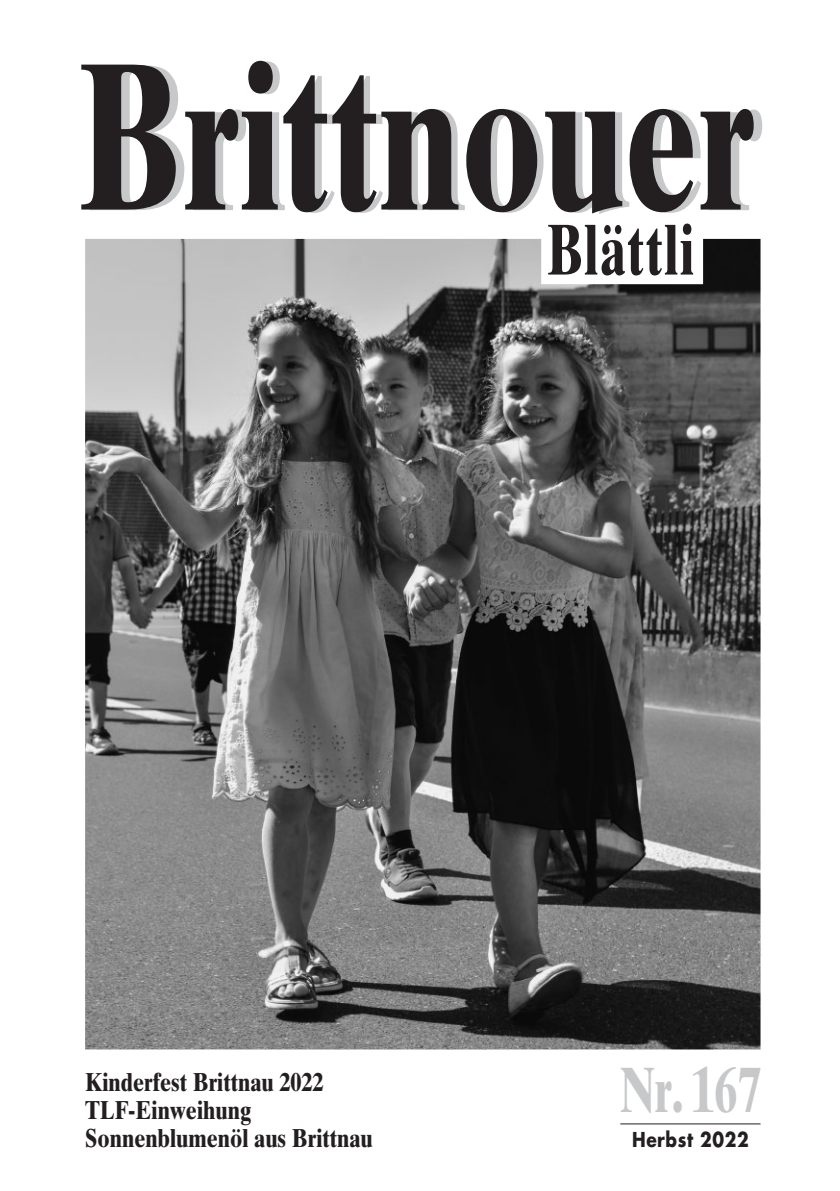
<style>
.page{position:relative;width:840px;height:1191px;background:#fff}
.page>*{position:absolute;margin:0;border:0;box-sizing:border-box;transform-origin:0 0}
.t1{font:700 210px "Times Ten LT Std";color:#231f20;scale:.7 1}
.t2{font:700 72px "Times Ten LT Std";letter-spacing:.03em;color:#231f20;scale:.71 1}
.t3{font:700 64px "Times Ten LT Std";color:#c7c8ca;scale:.7 1}
.t4{font:700 26px/28px "Times Ten LT Std";color:#231f20;scale:.85 1}
.t5{font:700 20px "Futura Std";letter-spacing:.035em;color:#231f20;scale:.85 1}
</style>
<div class="page">
<img style="left:85px;top:239px;width:675px;height:810px">
<hr style="left:620px;top:1123px;width:140px;height:1px;background:#231f20">
<h1 class="t1" style="left:77px;top:9px;width:970px">Brittnouer</h1>
<h2 class="t2" style="left:546px;top:206px;width:209px">Blättli</h2>
<p class="t4" style="left:85px;top:1067px;width:340px">Kinderfest Brittnau 2022<br>TLF-Einweihung<br>Sonnenblumenöl aus Brittnau</p>
<h3 class="t3" style="left:620px;top:1051px;width:202px">Nr. 167</h3>
<p class="t5" style="left:631px;top:1126px;width:139px">Herbst 2022</p>
</div>
